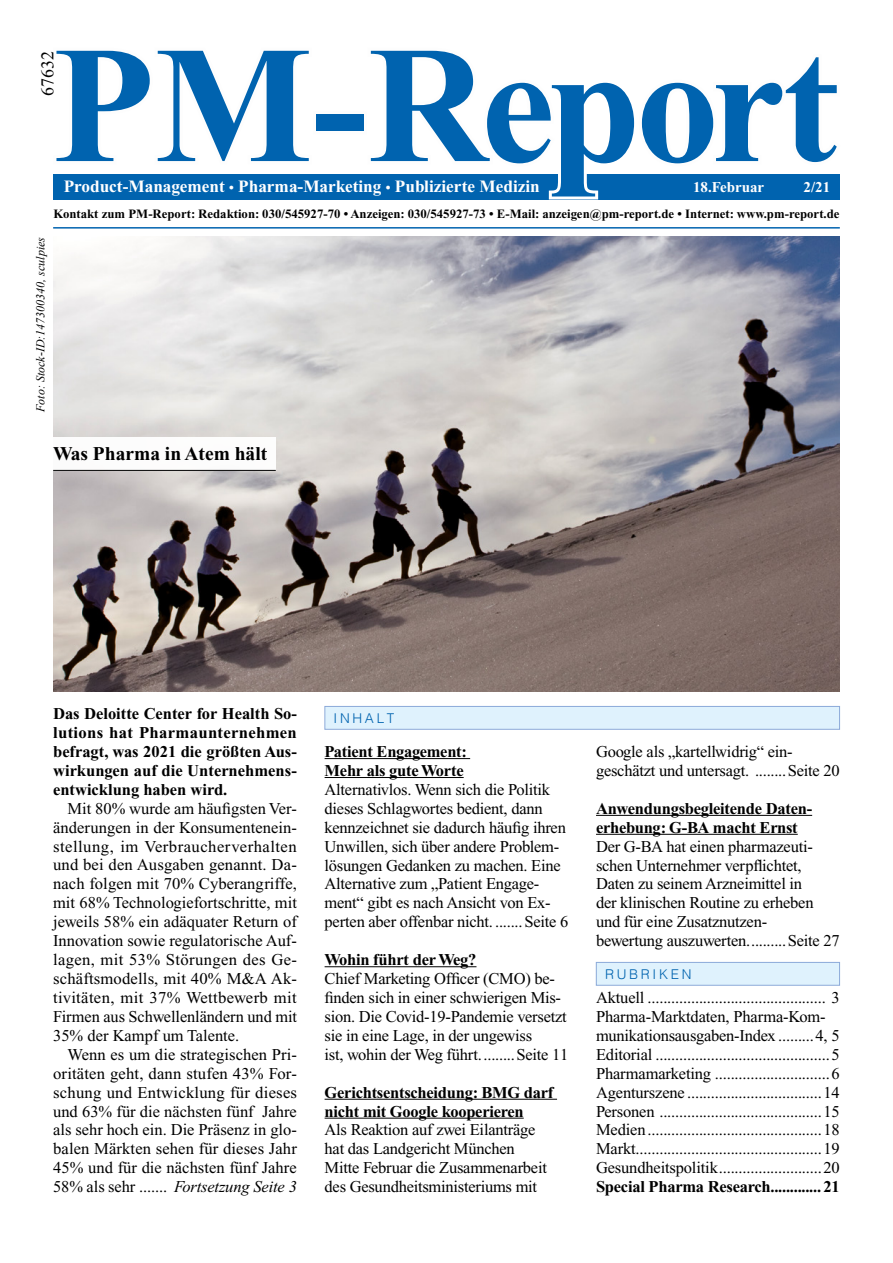
<style>
.page{position:relative;width:893px;height:1263px;background:#fff}
.page>*{position:absolute;margin:0;border:0;box-sizing:border-box;transform-origin:0 0}
.t1{font:700 166.5px "Times New Roman";letter-spacing:-.035em;color:#0063af}
.t2{font:700 19.5px "Times New Roman";color:#000}
.t3{font:18px "Times New Roman";color:#000}
.t4{font:700 17.25px "Times New Roman";color:#fff}
.t5{font:16.5px/18.9px "Times New Roman";letter-spacing:-.015em;color:#000}
.t6{font:700 16.5px/18.9px "Times New Roman";letter-spacing:-.015em;color:#000}
.t7{font:italic 16.5px "Times New Roman";letter-spacing:-.01em;color:#000}
.t8{font:700 15px "Times New Roman";color:#fff}
.t9{font:300 13.5px "Helvetica";letter-spacing:.2em;color:#0063af}
.t10{font:700 12.75px "Times New Roman";color:#000}
.t11{font:italic 12px "Times New Roman";color:#000}
.s1{font-size:13.5px}
</style>
<div class="page">
<img style="left:53px;top:237px;width:787px;height:455px">
<div style="left:53px;top:174px;width:787px;height:25px;background:#0063af"></div>
<svg style="left:365px;top:174px;width:475px;height:26px"></svg>
<hr style="left:53px;top:227px;width:787px;height:2px;background:#0063af">
<hr style="left:325px;top:758px;width:145px;height:1px;background:#000">
<hr style="left:325px;top:777px;width:139px;height:1px;background:#000">
<hr style="left:325px;top:966px;width:151px;height:1px;background:#000">
<hr style="left:325px;top:1099px;width:232px;height:1px;background:#000">
<hr style="left:325px;top:1118px;width:199px;height:1px;background:#000">
<div style="left:325px;top:706px;width:515px;height:23px;background:#dff2fd"></div>
<div style="left:325px;top:706px;width:515px;height:23px;border:1px solid #8caad9"></div>
<hr style="left:596px;top:815px;width:216px;height:1px;background:#000">
<hr style="left:596px;top:834px;width:202px;height:1px;background:#000">
<div style="left:596px;top:962px;width:244px;height:23px;background:#dff2fd"></div>
<div style="left:596px;top:962px;width:244px;height:23px;border:1px solid #8caad9"></div>
<div style="left:37px;top:437px;width:239px;height:34px;background:#fff"></div>
<hr style="left:53px;top:470px;width:223px;height:1px;background:#000">
<h1 class="t1" style="left:53px;top:13px;width:787px">PM-Report</h1>
<p class="t3" style="left:38px;top:95px;width:46px;rotate:-90deg">67632</p>
<p class="t4" style="left:64px;top:176px;width:478px">Product-Management <span class="s1">•</span> Pharma-Marketing <span class="s1">•</span> Publizierte Medizin</p>
<p class="t8" style="left:693px;top:178px;width:73px">18.Februar</p>
<p class="t8" style="left:803px;top:178px;width:28px">2/21</p>
<p class="t10" style="left:53px;top:207px;width:788px">Kontakt zum PM-Report: Redaktion: 030/545927-70 • Anzeigen: 030/545927-73 • E-Mail: anzeigen@pm-report.de • Internet: www.pm-report.de</p>
<p class="t11" style="left:32px;top:412px;width:177px;rotate:-90deg">Foto: Stock-ID:147300340, sculpies</p>
<p class="t2" style="left:53px;top:442px;width:216px">Was Pharma in Atem hält</p>
<p class="t6" style="left:53px;top:704px;width:245px;text-align:justify">Das Deloitte Center for Health So&shy;lutions hat Pharmaunternehmen befragt, was 2021 die größten Aus&shy;wirkungen auf die Unternehmens&shy;entwicklung haben wird.</p>
<p class="t5" style="left:53px;top:799px;width:245px;text-align:justify;text-indent:14px">Mit 80% wurde am häufigsten Ver&shy;änderungen in der Konsumentenein&shy;stellung, im Verbraucherverhalten und bei den Ausgaben genannt. Da&shy;nach folgen mit 70% Cyberangriffe, mit 68% Technologiefortschritte, mit jeweils 58% ein adäquater Return of Innovation sowie regulatorische Auf&shy;lagen, mit 53% Störungen des Ge&shy;schäftsmodells, mit 40% M&amp;A Ak&shy;tivitäten, mit 37% Wettbewerb mit Firmen aus Schwellenländern und mit 35% der Kampf um Talente.</p>
<p class="t5" style="left:53px;top:1045px;width:245px;text-align:justify;text-indent:14px">Wenn es um die strategischen Pri&shy;oritäten geht, dann stufen 43% For&shy;schung und Entwicklung für dieses und 63% für die nächsten fünf Jahre als sehr hoch ein. Die Präsenz in glo&shy;balen Märkten sehen für dieses Jahr 45% und für die nächsten fünf Jahre 58% als sehr</p>
<p class="t9" style="left:334px;top:706px;width:62px">INHALT</p>
<p class="t5" style="left:596px;top:742px;width:245px">Google als „kartellwidrig“ ein&shy;geschätzt und untersagt. ........Seite 20</p>
<p class="t6" style="left:596px;top:799px;width:218px">Anwendungsbegleitende Daten&shy;erhebung: G-BA macht Ernst</p>
<p class="t5" style="left:596px;top:837px;width:245px">Der G-BA hat einen pharmazeuti&shy;schen Unternehmer verpflichtet, Daten zu seinem Arzneimittel in<br>der klinischen Routine zu erheben und für eine Zusatznutzen-<br>bewertung auszuwerten..........Seite 27</p>
<p class="t9" style="left:605px;top:962px;width:88px">RUBRIKEN</p>
<p class="t5" style="left:596px;top:988px;width:50px">Aktuell</p>
<p class="t5" style="left:832px;top:988px;width:10px">3</p>
<p class="t5" style="left:596px;top:1007px;width:231px">Pharma-Marktdaten, Pharma-Kom&shy;munikationsausgaben-Index</p>
<p class="t6" style="left:325px;top:742px;width:144px">Patient Engagement:<br>Mehr als gute Worte</p>
<p class="t5" style="left:325px;top:780px;width:245px">Alternativlos. Wenn sich die Politik dieses Schlagwortes bedient, dann kennzeichnet sie dadurch häufig ihren Unwillen, sich über andere Problem&shy;lösungen Gedanken zu machen. Eine Alternative zum „Patient Engage&shy;ment“ gibt es nach Ansicht von Ex&shy;perten aber offenbar nicht. .......Seite 6</p>
<p class="t6" style="left:325px;top:950px;width:153px">Wohin führt der Weg?</p>
<p class="t5" style="left:325px;top:969px;width:245px">Chief Marketing Officer (CMO) be&shy;finden sich in einer schwierigen Mis&shy;sion. Die Covid-19-Pandemie versetzt sie in eine Lage, in der ungewiss<br>ist, wohin der Weg führt.........Seite 11</p>
<p class="t6" style="left:325px;top:1083px;width:230px">Gerichtsentscheidung: BMG darf nicht mit Google kooperieren</p>
<p class="t5" style="left:325px;top:1120px;width:224px">Als Reaktion auf zwei Eilanträge hat das Landgericht München<br>Mitte Februar die Zusammenarbeit des Gesundheitsministeriums mit</p>
<p class="t5" style="left:816px;top:1026px;width:26px">4, 5</p>
<p class="t5" style="left:596px;top:1045px;width:58px">Editorial</p>
<p class="t5" style="left:596px;top:1045px;width:245px;text-align:justify;text-indent:236px">5<br>Pharmamarketing .............................6<br>Agenturszene ..................................14<br>Personen</p>
<p class="t5" style="left:596px;top:1101px;width:245px;text-align:justify;text-indent:227px">15<br>Medien............................................18<br>Markt</p>
<p class="t5" style="left:596px;top:1139px;width:245px;text-align:right">19<br>Gesundheitspolitik..........................20</p>
<p class="t7" style="left:174px;top:1178px;width:124px">Fortsetzung Seite 3</p>
<p class="t6" style="left:596px;top:1177px;width:176px">Special Pharma Research</p>
<p class="t6" style="left:824px;top:1177px;width:18px">21</p>
</div>
